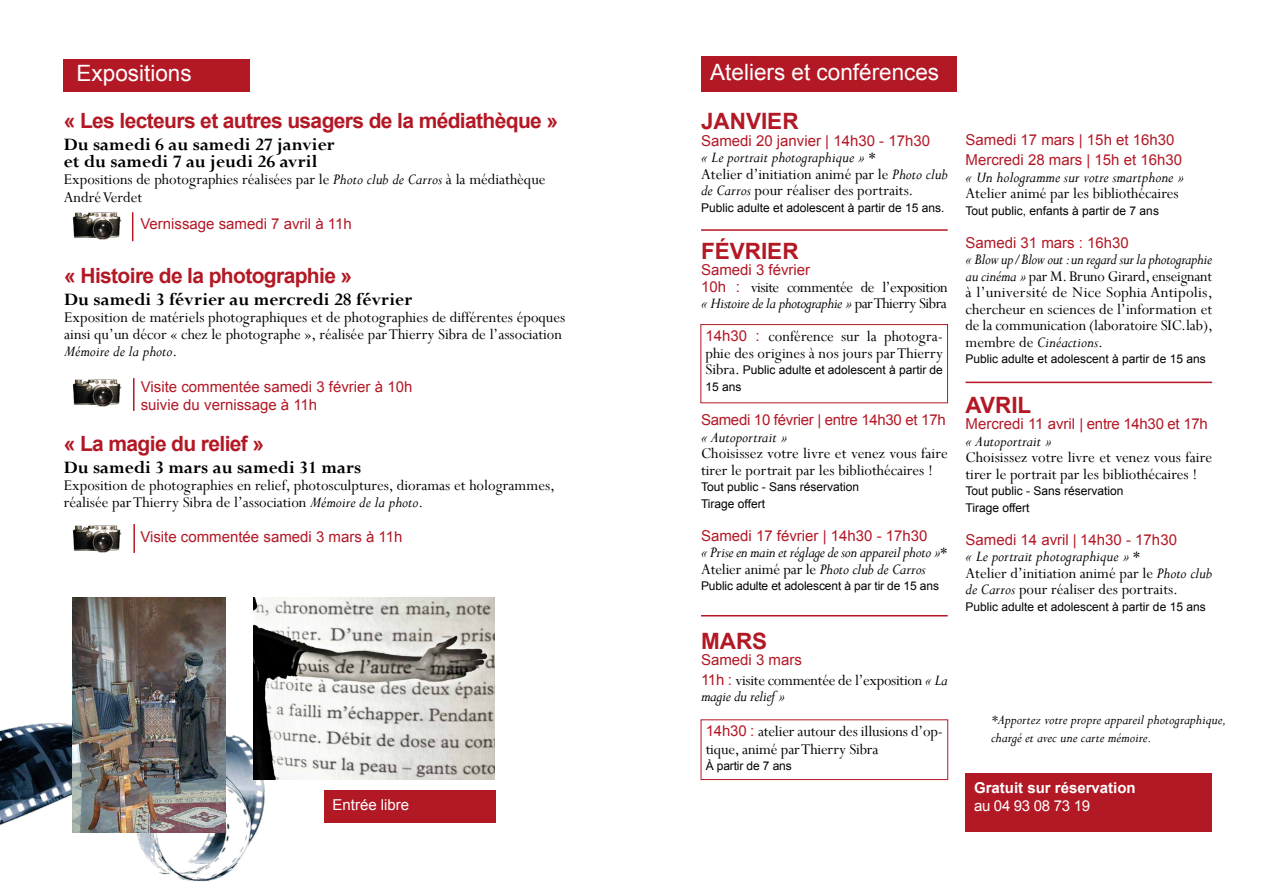
<style>
.page{position:relative;width:1276px;height:893px;background:#fff}
.page>*{position:absolute;margin:0;border:0;box-sizing:border-box;transform-origin:0 0}
.arial_regular{font:22.5px "Arial";color:#fff}
.arial_regular-2{font:700 22.5px "Arial";color:#b31825}
.arial_regular-3{font:700 21px "Arial";letter-spacing:-.03em;color:#b31825}
._1_-_Ci_corp_de_text{font:700 19.5px "Perpetua";color:#000}
._1_-_Ci_corp_de_text-2{font:16.5px/16.5px "Perpetua";color:#000}
.arial_regular-4{font:16.5px/16.5px "Perpetua";letter-spacing:-.01em;color:#000}
._1_-_Ci_corp_de_text-3{font:italic 16.5px "Perpetua";color:#000}
.arial_regular-5{font:16.5px/16.5px "Perpetua";letter-spacing:-.03em;color:#000}
._1_-_Ci_corp_de_text-4{font:italic 16.5px "Perpetua";letter-spacing:-.02em;color:#000}
.arial_regular-6{font:15px "Arial";color:#b31825}
._1_-_Ci_corp_de_text-5{font:italic 15px/17.2px "Perpetua";color:#000}
.arial_regular-7{font:15px "Arial";letter-spacing:-.02em;color:#b31825}
.arial_regular-8{font:700 15px "Arial";color:#fff}
.arial_regular-9{font:15px "Arial";letter-spacing:-.02em;color:#fff}
.arial_regular-10{font:15px "Arial";color:#fff}
.arial_regular-11{font:12px/16.5px "Arial";color:#000}
._1_-_Ci_corp_de_text-6{font:12px "Arial";color:#000}
.s1{font-style:italic}
.s2{font-style:normal}
.s3{font-family:"Arial";font-size:15px;color:#b31825}
.s4{font-family:"Perpetua";font-size:16.5px}
</style>
<div class="page">
<img style="left:0;top:701px;width:280px;height:181px">
<div style="left:324px;top:790px;width:171px;height:33px;background:#b31825"></div>
<div style="left:702px;top:56px;width:255px;height:35px;background:#b31825"></div>
<div style="left:965px;top:773px;width:247px;height:58px;background:#b31825"></div>
<div style="left:64px;top:59px;width:186px;height:32px;background:#b31825"></div>
<img style="left:72px;top:212px;width:49px;height:28px">
<img style="left:72px;top:379px;width:49px;height:28px">
<img style="left:72px;top:525px;width:49px;height:28px">
<svg style="left:132px;top:212px;width:1px;height:29px"></svg>
<hr style="left:133px;top:524px;width:2px;height:29px;background:#b31825">
<hr style="left:133px;top:378px;width:1px;height:33px;background:#b31825">
<img style="left:72px;top:597px;width:153px;height:236px">
<hr style="left:701px;top:229px;width:246px;height:2px;background:#b51824">
<hr style="left:701px;top:615px;width:246px;height:1px;background:#b51824">
<hr style="left:965px;top:382px;width:247px;height:1px;background:#b51824">
<img style="left:254px;top:598px;width:241px;height:181px">
<div style="left:700px;top:324px;width:248px;height:79px;border:1px solid #b51824"></div>
<div style="left:700px;top:719px;width:248px;height:61px;border:1px solid #b51824"></div>
<p class="arial_regular" style="left:77px;top:59px;width:117px">Expositions</p>
<p class="arial_regular-3" style="left:64px;top:107px;width:496px">« Les lecteurs et autres usagers de la médiathèque »</p>
<p class="_1_-_Ci_corp_de_text" style="left:64px;top:132px;width:272px">Du samedi 6 au samedi 27 janvier</p>
<p class="_1_-_Ci_corp_de_text" style="left:64px;top:149px;width:255px">et du samedi 7 au jeudi 26 avril</p>
<p class="_1_-_Ci_corp_de_text-2" style="left:64px;top:171px;width:483px;line-height:17.2px">Expositions de photographies réalisées par le <span class="s1">Photo club de Carros</span> à la médiathèque<br>André Verdet</p>
<p class="arial_regular-6" style="left:140px;top:213px;width:213px">Vernissage samedi 7 avril à 11h</p>
<p class="arial_regular-3" style="left:64px;top:261px;width:290px">« Histoire de la photographie »</p>
<p class="_1_-_Ci_corp_de_text" style="left:64px;top:287px;width:350px">Du samedi 3 février au mercredi 28 février</p>
<p class="_1_-_Ci_corp_de_text-2" style="left:64px;top:308px;width:503px;line-height:17.2px">Exposition de matériels photographiques et de photographies de différentes époques ainsi qu’un décor « chez le photographe », réalisée par Thierry Sibra de l’association<br><span class="s1">Mémoire de la photo</span>.</p>
<p class="arial_regular-6" style="left:141px;top:377px;width:273px">Visite commentée samedi 3 février à 10h</p>
<p class="arial_regular-6" style="left:141px;top:395px;width:178px">suivie du vernissage à 11h</p>
<p class="arial_regular-3" style="left:64px;top:429px;width:202px">« La magie du relief »</p>
<p class="_1_-_Ci_corp_de_text" style="left:64px;top:455px;width:299px">Du samedi 3 mars au samedi 31 mars</p>
<p class="_1_-_Ci_corp_de_text-2" style="left:64px;top:476px;width:493px;line-height:17.2px">Exposition de photographies en relief, photosculptures, dioramas et hologrammes, réalisée par Thierry Sibra de l’association <span class="s1">Mémoire de la photo</span>.</p>
<p class="arial_regular-6" style="left:140px;top:527px;width:264px">Visite commentée samedi 3 mars à 11h</p>
<p class="arial_regular-10" style="left:333px;top:794px;width:78px">Entrée libre</p>
<p class="arial_regular" style="left:710px;top:58px;width:230px">Ateliers et conférences</p>
<p class="arial_regular-2" style="left:701px;top:106px;width:99px">JANVIER</p>
<p class="arial_regular-6" style="left:701px;top:131px;width:231px">Samedi 20 janvier | 14h30 - 17h30</p>
<p class="_1_-_Ci_corp_de_text-3" style="left:701px;top:147px;width:176px">« Le portrait photographique » <span class="s2">*</span></p>
<p class="_1_-_Ci_corp_de_text-2" style="left:701px;top:165px;width:248px">Atelier d’initiation animé par le <span class="s1">Photo club de Carros</span> pour réaliser des portraits.</p>
<p class="arial_regular-11" style="left:701px;top:199px;width:245px">Public adulte et adolescent à partir de 15 ans.</p>
<p class="arial_regular-2" style="left:701px;top:236px;width:99px">FÉVRIER</p>
<p class="arial_regular-6" style="left:701px;top:260px;width:111px">Samedi 3 février</p>
<p class="arial_regular-5" style="left:701px;top:278px;width:248px"><span class="s3">10h :</span> visite commentée de l’exposition <span class="s1">« Histoire de la photographie »</span> par Thierry Sibra</p>
<p class="arial_regular-4" style="left:705px;top:328px;width:239px"><span class="s3">14h30 :</span> conférence sur la photogra&shy;phie des origines à nos jours par Thierry</p>
<p class="arial_regular-11" style="left:705px;top:362px;width:239px"><span class="s4">Sibra.</span> Public adulte et adolescent à partir de<br>15 ans</p>
<p class="arial_regular-7" style="left:701px;top:410px;width:246px">Samedi 10 février | entre 14h30 et 17h</p>
<p class="_1_-_Ci_corp_de_text-3" style="left:701px;top:426px;width:88px">« Autoportrait »</p>
<p class="_1_-_Ci_corp_de_text-2" style="left:701px;top:445px;width:248px">Choisissez votre livre et venez vous faire tirer le portrait par les bibliothécaires !</p>
<p class="arial_regular-11" style="left:701px;top:479px;width:160px">Tout public - Sans réservation</p>
<p class="arial_regular-11" style="left:701px;top:495px;width:66px">Tirage offert</p>
<p class="arial_regular-6" style="left:701px;top:525px;width:228px">Samedi 17 février | 14h30 - 17h30</p>
<p class="_1_-_Ci_corp_de_text-4" style="left:701px;top:542px;width:248px">« Prise en main et réglage de son appareil photo »<span class="s2">*</span></p>
<p class="_1_-_Ci_corp_de_text-2" style="left:701px;top:560px;width:226px">Atelier animé par le <span class="s1">Photo club de Carros</span></p>
<p class="arial_regular-11" style="left:701px;top:578px;width:239px">Public adulte et adolescent à par tir de 15 ans</p>
<p class="arial_regular-2" style="left:701px;top:626px;width:68px">MARS</p>
<p class="arial_regular-6" style="left:701px;top:650px;width:102px">Samedi 3 mars</p>
<p class="arial_regular-4" style="left:701px;top:672px;width:248px"><span class="s3">11h :</span> visite commentée de l’exposition <span class="s1">« La magie du relief »</span></p>
<p class="arial_regular-4" style="left:705px;top:723px;width:239px;line-height:17.2px"><span class="s3">14h30 :</span> atelier autour des illusions d’op&shy;tique, animé par Thierry Sibra</p>
<p class="arial_regular-11" style="left:705px;top:758px;width:88px">À partir de 7 ans</p>
<p class="arial_regular-6" style="left:965px;top:130px;width:211px">Samedi 17 mars | 15h et 16h30</p>
<p class="arial_regular-6" style="left:965px;top:150px;width:218px">Mercredi 28 mars | 15h et 16h30</p>
<p class="_1_-_Ci_corp_de_text-3" style="left:965px;top:166px;width:220px">« Un hologramme sur votre smartphone »</p>
<p class="_1_-_Ci_corp_de_text-2" style="left:965px;top:185px;width:215px">Atelier animé par les bibliothécaires</p>
<p class="arial_regular-11" style="left:965px;top:202px;width:195px">Tout public, enfants à partir de 7 ans</p>
<p class="arial_regular-6" style="left:965px;top:233px;width:165px">Samedi 31 mars : 16h30</p>
<p class="_1_-_Ci_corp_de_text-2" style="left:965px;top:251px;width:249px;text-align:justify"><span class="s1">« Blow up/Blow out :un regard sur la photographie au cinéma »</span> par M. Bruno Girard, enseignant à l’université de Nice Sophia Antipolis, chercheur en sciences de l’information et de la communication (laboratoire SIC.lab), membre de <span class="s1">Cinéactions</span>.</p>
<p class="arial_regular-11" style="left:965px;top:351px;width:242px">Public adulte et adolescent à partir de 15 ans</p>
<p class="arial_regular-2" style="left:965px;top:390px;width:67px">AVRIL</p>
<p class="arial_regular-7" style="left:965px;top:414px;width:244px">Mercredi 11 avril | entre 14h30 et 17h</p>
<p class="_1_-_Ci_corp_de_text-3" style="left:965px;top:430px;width:88px">« Autoportrait »</p>
<p class="_1_-_Ci_corp_de_text-2" style="left:965px;top:449px;width:248px">Choisissez votre livre et venez vous faire tirer le portrait par les bibliothécaires !</p>
<p class="_1_-_Ci_corp_de_text-6" style="left:965px;top:483px;width:160px">Tout public - Sans réservation</p>
<p class="arial_regular-11" style="left:965px;top:499px;width:66px">Tirage offert</p>
<p class="arial_regular-6" style="left:965px;top:530px;width:213px">Samedi 14 avril | 14h30 - 17h30</p>
<p class="_1_-_Ci_corp_de_text-3" style="left:965px;top:546px;width:176px">« Le portrait photographique » <span class="s2">*</span></p>
<p class="_1_-_Ci_corp_de_text-2" style="left:965px;top:564px;width:248px">Atelier d’initiation animé par le <span class="s1">Photo club de Carros</span> pour réaliser des portraits.</p>
<p class="arial_regular-11" style="left:965px;top:598px;width:242px">Public adulte et adolescent à partir de 15 ans</p>
<p class="_1_-_Ci_corp_de_text-5" style="left:991px;top:711px;width:237px">*Apportez votre propre appareil photographique, chargé et avec une carte mémoire.</p>
<p class="arial_regular-8" style="left:974px;top:777px;width:163px">Gratuit sur réservation</p>
<p class="arial_regular-9" style="left:974px;top:795px;width:118px">au 04 93 08 73 19</p>
</div>
